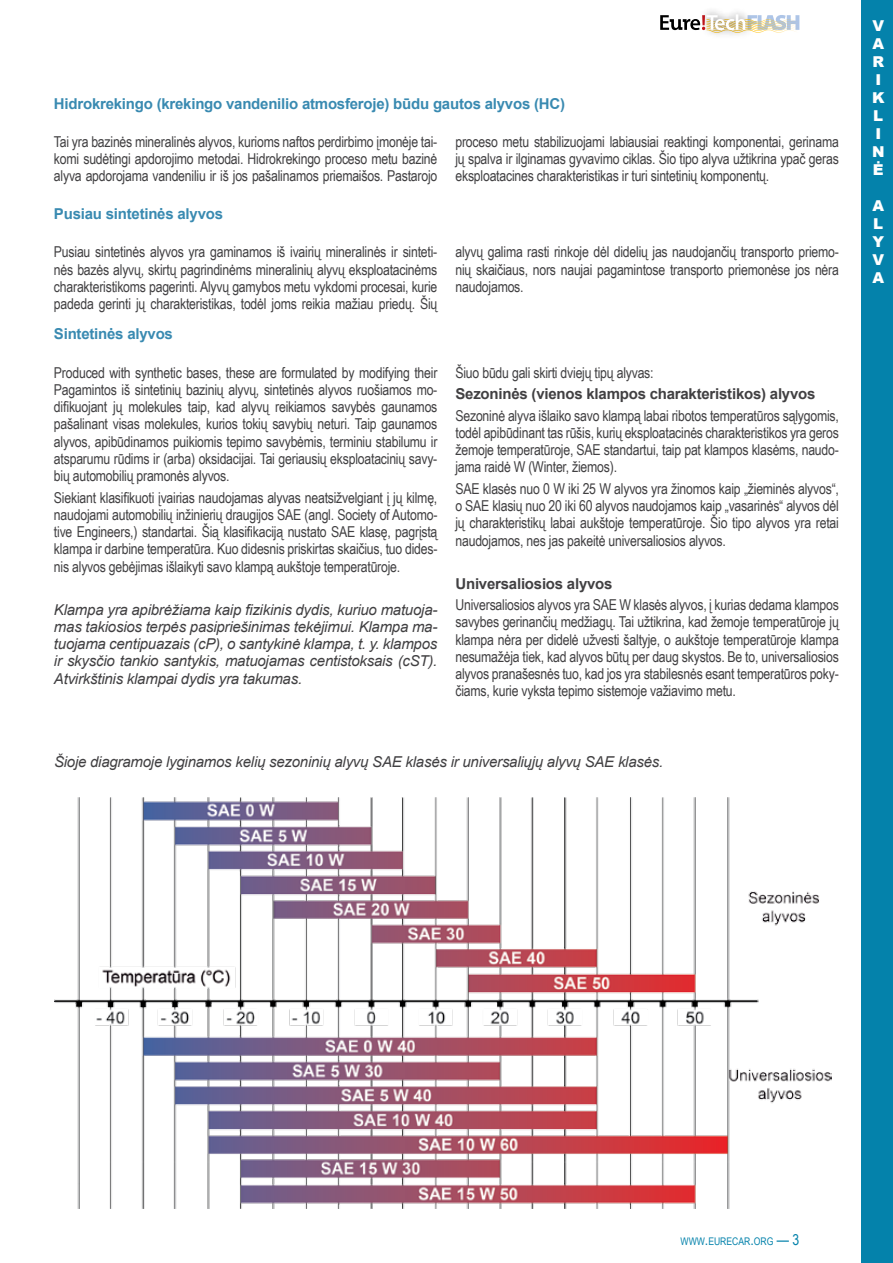
<style>
.page{position:relative;width:893px;height:1263px;background:#fff}
.page>*{position:absolute;margin:0;border:0;box-sizing:border-box;transform-origin:0 0}
.t1{font:15px/17.2px "Arial Narrow";letter-spacing:-.015em;color:#414042;text-align:justify}
.t2{font:italic 15px/17.2px "Arial";letter-spacing:-.015em;color:#414042;text-align:justify}
.t3{font:700 15px "Arial";letter-spacing:-.015em;color:#398ab1}
.t4{font:700 15px "Arial";letter-spacing:-.015em;color:#414042}
.t5{font:900 15px/18px "Arial";color:#fff}
.t6{font:10.5px "Arial Narrow";color:#0482ab}
.s1{font-size:15px}
</style>
<div class="page">
<svg style="left:660px;top:14px;width:139px;height:19px"></svg>
<div style="left:862px;top:0;width:31px;height:1263px;background:#0482ab"></div>
<img style="left:54px;top:797px;width:777px;height:412px">
<p class="t3" style="left:54px;top:93px;width:513px">Hidrokrekingo (krekingo vandenilio atmosferoje) būdu gautos alyvos (HC)</p>
<p class="t1" style="left:54px;top:132px;width:385px">Tai yra bazinės mineralinės alyvos, kurioms naftos perdirbimo įmonėje tai&shy;komi sudėtingi apdorojimo metodai. Hidrokrekingo proceso metu bazinė alyva apdorojama vandeniliu ir iš jos pašalinamos priemaišos. Pastarojo</p>
<p class="t1" style="left:455px;top:132px;width:385px">proceso metu stabilizuojami labiausiai reaktingi komponentai, gerinama jų spalva ir ilginamas gyvavimo ciklas. Šio tipo alyva užtikrina ypač geras eksploatacines charakteristikas ir turi sintetinių komponentų.</p>
<p class="t3" style="left:54px;top:203px;width:171px">Pusiau sintetinės alyvos</p>
<p class="t1" style="left:54px;top:243px;width:385px">Pusiau sintetinės alyvos yra gaminamos iš ivairių mineralinės ir sinteti&shy;nės bazės alyvų, skirtų pagrindinėms mineralinių alyvų eksploatacinėms charakteristikoms pagerinti. Alyvų gamybos metu vykdomi procesai, kurie padeda gerinti jų charakteristikas, todėl joms reikia mažiau priedų. Šių</p>
<p class="t1" style="left:455px;top:243px;width:385px">alyvų galima rasti rinkoje dėl didelių jas naudojančių transporto priemo&shy;nių skaičiaus, nors naujai pagamintose transporto priemonėse jos nėra naudojamos.</p>
<p class="t3" style="left:54px;top:324px;width:120px">Sintetinės alyvos</p>
<p class="t1" style="left:54px;top:363px;width:385px">Produced with synthetic bases, these are formulated by modifying their Pagamintos iš sintetinių bazinių alyvų, sintetinės alyvos ruošiamos mo&shy;difikuojant jų molekules taip, kad alyvų reikiamos savybės gaunamos pašalinant visas molekules, kurios tokių savybių neturi. Taip gaunamos alyvos, apibūdinamos puikiomis tepimo savybėmis, terminiu stabilumu ir atsparumu rūdims ir (arba) oksidacijai. Tai geriausių eksploatacinių savy&shy;bių automobilių pramonės alyvos.</p>
<p class="t1" style="left:54px;top:488px;width:385px">Siekiant klasifikuoti įvairias naudojamas alyvas neatsižvelgiant į jų kilmę, naudojami automobilių inžinierių draugijos SAE (angl. Society of Automo&shy;tive Engineers,) standartai. Šią klasifikaciją nustato SAE klasę, pagrįstą klampa ir darbine temperatūra. Kuo didesnis priskirtas skaičius, tuo dides&shy;nis alyvos gebėjimas išlaikyti savo klampą aukštoje temperatūroje.</p>
<p class="t2" style="left:54px;top:601px;width:385px">Klampa yra apibrėžiama kaip fizikinis dydis, kuriuo matuoja&shy;mas takiosios terpės pasipriešinimas tekėjimui. Klampa ma&shy;tuojama centipuazais (cP), o santykinė klampa, t. y. klampos ir skysčio tankio santykis, matuojamas centistoksais (cST).<br>Atvirkštinis klampai dydis yra takumas.</p>
<p class="t1" style="left:455px;top:363px;width:200px">Šiuo būdu gali skirti dviejų tipų alyvas:</p>
<p class="t4" style="left:455px;top:383px;width:361px">Sezoninės (vienos klampos charakteristikos) alyvos</p>
<p class="t1" style="left:455px;top:406px;width:385px">Sezoninė alyva išlaiko savo klampą labai ribotos temperatūros sąlygomis, todėl apibūdinant tas rūšis, kurių eksploatacinės charakteristikos yra geros žemoje temperatūroje, SAE standartui, taip pat klampos klasėms, naudo&shy;jama raidė W (Winter, žiemos).</p>
<p class="t1" style="left:455px;top:479px;width:385px">SAE klasės nuo 0 W iki 25 W alyvos yra žinomos kaip „žieminės alyvos“, o SAE klasių nuo 20 iki 60 alyvos naudojamos kaip „vasarinės“ alyvos dėl jų charakteristikų labai aukštoje temperatūroje. Šio tipo alyvos yra retai naudojamos, nes jas pakeitė universaliosios alyvos.</p>
<p class="t4" style="left:455px;top:573px;width:159px">Universaliosios alyvos</p>
<p class="t1" style="left:455px;top:596px;width:385px">Universaliosios alyvos yra SAE W klasės alyvos, į kurias dedama klampos savybes gerinančių medžiagų. Tai užtikrina, kad žemoje temperatūroje jų klampa nėra per didelė užvesti šaltyje, o aukštoje temperatūroje klampa nesumažėja tiek, kad alyvos būtų per daug skystos. Be to, universaliosios alyvos pranašesnės tuo, kad jos yra stabilesnės esant temperatūros poky&shy;čiams, kurie vyksta tepimo sistemoje važiavimo metu.</p>
<p class="t2" style="left:54px;top:753px;width:611px">Šioje diagramoje lyginamos kelių sezoninių alyvų SAE klasės ir universaliųjų alyvų SAE klasės.</p>
<p class="t5" style="left:872px;top:16px;width:14px">V<br>A<br>R<br>I<br>K<br>L<br>I<br>N<br>Ė</p>
<p class="t5" style="left:872px;top:196px;width:13px;text-align:justify">A L Y V A</p>
<p class="t6" style="left:680px;top:1233px;width:120px">WWW<span class="s1">.</span>EURECAR<span class="s1">.</span>ORG <span class="s1">— 3</span></p>
</div>
